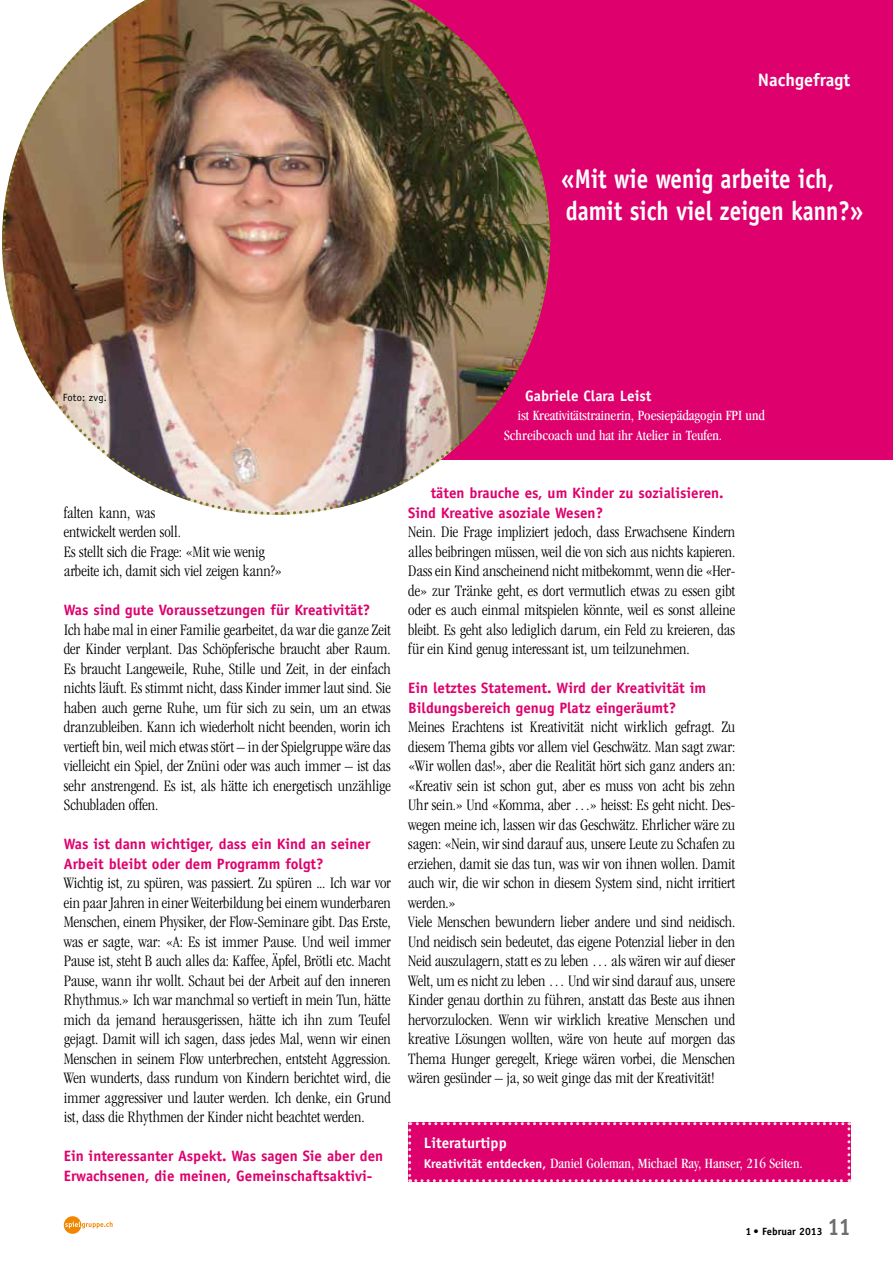
<style>
.page{position:relative;width:893px;height:1263px;background:#fff}
.page>*{position:absolute;margin:0;border:0;box-sizing:border-box;transform-origin:0 0}
.t1{font:700 27px/32.5px "Officina Sans";color:#fff;scale:.85 1}
.t2{font:700 24px "Officina Sans";color:#6e6e6e;scale:.85 1}
.t3{font:700 18px "Officina Sans";color:#fff}
.t4{font:300 condensed 16.5px/19.5px "Garamond";letter-spacing:-.005em;color:#000;text-align:justify}
.t5{font:700 15px/19.5px "Officina Sans";color:#de006d}
.t6{font:700 15px "Officina Sans";color:#fff}
.t7{font:condensed 14.7px/19.5px "Garamond";color:#fff}
.t8{font:700 10.5px "Officina Sans";color:#000}
.t9{font:10.5px "Officina Sans";letter-spacing:.025em;color:#000}
.s1{font-family:"Officina Sans";font-weight:700;font-stretch:normal;font-size:12.75px}
</style>
<div class="page">
<div style="left:391px;top:0;width:502px;height:459px;background:#de006d"></div>
<img style="left:279px;top:241px;width:273px;height:274px">
<img style="left:276px;top:0;width:274px;height:238px">
<img style="left:2px;top:0;width:271px;height:241px">
<img style="left:2px;top:244px;width:274px;height:271px">
<div style="left:64px;top:1216px;width:17px;height:18px;background:#f18700;border-radius:50%"></div>
<svg style="left:65px;top:1221px;width:48px;height:7px"></svg>
<div style="left:408px;top:1122px;width:442px;height:60px;background:#de006d"></div>
<p class="t3" style="left:758px;top:69px;width:94px">Nachgefragt</p>
<h1 class="t1" style="left:561px;top:162px;width:357px">«Mit wie wenig arbeite ich, damit sich viel zeigen kann?»</h1>
<p class="t9" style="left:63px;top:391px;width:46px">Foto: zvg.</p>
<p class="t6" style="left:525px;top:386px;width:128px">Gabriele Clara Leist</p>
<p class="t7" style="left:504px;top:406px;width:262px;text-indent:13px">ist Kreativitätstrainerin, Poesiepädagogin FPI und<br>Schreibcoach und hat ihr Atelier in Teufen.</p>
<p class="t4" style="left:64px;top:503px;width:220px;text-align:left">falten kann, was<br>entwickelt werden soll.<br>Es stellt sich die Frage: «Mit wie wenig arbeite ich, damit sich viel zeigen kann?»</p>
<p class="t5" style="left:64px;top:600px;width:308px">Was sind gute Voraussetzungen für Kreativität?</p>
<p class="t4" style="left:64px;top:620px;width:329px">Ich habe mal in einer Familie gearbeitet, da war die ganze Zeit der Kinder verplant. Das Schöpferische braucht aber Raum.<br>Es braucht Langeweile, Ruhe, Stille und Zeit, in der einfach nichts läuft. Es stimmt nicht, dass Kinder immer laut sind. Sie haben auch gerne Ruhe, um für sich zu sein, um an etwas dranzubleiben. Kann ich wiederholt nicht beenden, worin ich vertieft bin, weil mich etwas stört – in der Spielgruppe wäre das vielleicht ein Spiel, der Znüni oder was auch immer – ist das sehr anstrengend. Es ist, als hätte ich energetisch unzählige Schubladen offen.</p>
<p class="t5" style="left:64px;top:834px;width:308px">Was ist dann wichtiger, dass ein Kind an seiner<br>Arbeit bleibt oder dem Programm folgt?</p>
<p class="t4" style="left:64px;top:873px;width:329px">Wichtig ist, zu spüren, was passiert. Zu spüren ... Ich war vor ein paar Jahren in einer Weiterbildung bei einem wunderbaren Menschen, einem Physiker, der Flow-Seminare gibt. Das Erste, was er sagte, war: «A: Es ist immer Pause. Und weil immer Pause ist, steht B auch alles da: Kaffee, Äpfel, Brötli etc. Macht Pause, wann ihr wollt. Schaut bei der Arbeit auf den inneren Rhythmus.» Ich war manchmal so vertieft in mein Tun, hätte mich da jemand herausgerissen, hätte ich ihn zum Teufel gejagt. Damit will ich sagen, dass jedes Mal, wenn wir einen Menschen in seinem Flow unterbrechen, entsteht Aggression.<br>Wen wunderts, dass rundum von Kindern berichtet wird, die immer aggressiver und lauter werden. Ich denke, ein Grund ist, dass die Rhythmen der Kinder nicht beachtet werden.</p>
<p class="t5" style="left:64px;top:1146px;width:321px">Ein interessanter Aspekt. Was sagen Sie aber den<br>Erwachsenen, die meinen, Gemeinschaftsaktivi-</p>
<p class="t5" style="left:408px;top:483px;width:317px;text-indent:22px">täten brauche es, um Kinder zu sozialisieren.<br>Sind Kreative asoziale Wesen?</p>
<p class="t4" style="left:408px;top:522px;width:328px">Nein. Die Frage impliziert jedoch, dass Erwachsene Kindern alles beibringen müssen, weil die von sich aus nichts kapieren.<br>Dass ein Kind anscheinend nicht mitbekommt, wenn die «Her&shy;de» zur Tränke geht, es dort vermutlich etwas zu essen gibt oder es auch einmal mitspielen könnte, weil es sonst alleine bleibt. Es geht also lediglich darum, ein Feld zu kreieren, das für ein Kind genug interessant ist, um teilzunehmen.</p>
<p class="t5" style="left:408px;top:678px;width:299px">Ein letztes Statement. Wird der Kreativität im<br>Bildungsbereich genug Platz eingeräumt?</p>
<p class="t4" style="left:408px;top:717px;width:329px;text-align:left">Meines Erachtens ist Kreativität nicht wirklich gefragt. Zu diesem Thema gibts vor allem viel Geschwätz. Man sagt zwar: «Wir wollen das!», aber die Realität hört sich ganz anders an: «Kreativ sein ist schon gut, aber es muss von acht bis zehn Uhr sein.» Und «Komma, aber …» heisst: Es geht nicht. Des&shy;wegen meine ich, lassen wir das Geschwätz. Ehrlicher wäre zu sagen: «Nein, wir sind darauf aus, unsere Leute zu Schafen zu erziehen, damit sie das tun, was wir von ihnen wollen. Damit auch wir, die wir schon in diesem System sind, nicht irritiert werden.»<br>Viele Menschen bewundern lieber andere und sind neidisch.<br>Und neidisch sein bedeutet, das eigene Potenzial lieber in den Neid auszulagern, statt es zu leben … als wären wir auf dieser Welt, um es nicht zu leben … Und wir sind darauf aus, unsere Kinder genau dorthin zu führen, anstatt das Beste aus ihnen hervorzulocken. Wenn wir wirklich kreative Menschen und kreative Lösungen wollten, wäre von heute auf morgen das Thema Hunger geregelt, Kriege wären vorbei, die Menschen wären gesünder – ja, so weit ginge das mit der Kreativität!</p>
<p class="t6" style="left:424px;top:1134px;width:84px">Literaturtipp</p>
<p class="t7" style="left:424px;top:1153px;width:380px"><span class="s1">Kreativität entdecken,</span> Daniel Goleman, Michael Ray, Hanser, 216 Seiten.</p>
<p class="t8" style="left:746px;top:1225px;width:78px">1 • Februar 2013</p>
<h2 class="t2" style="left:828px;top:1212px;width:28px">11</h2>
</div>
